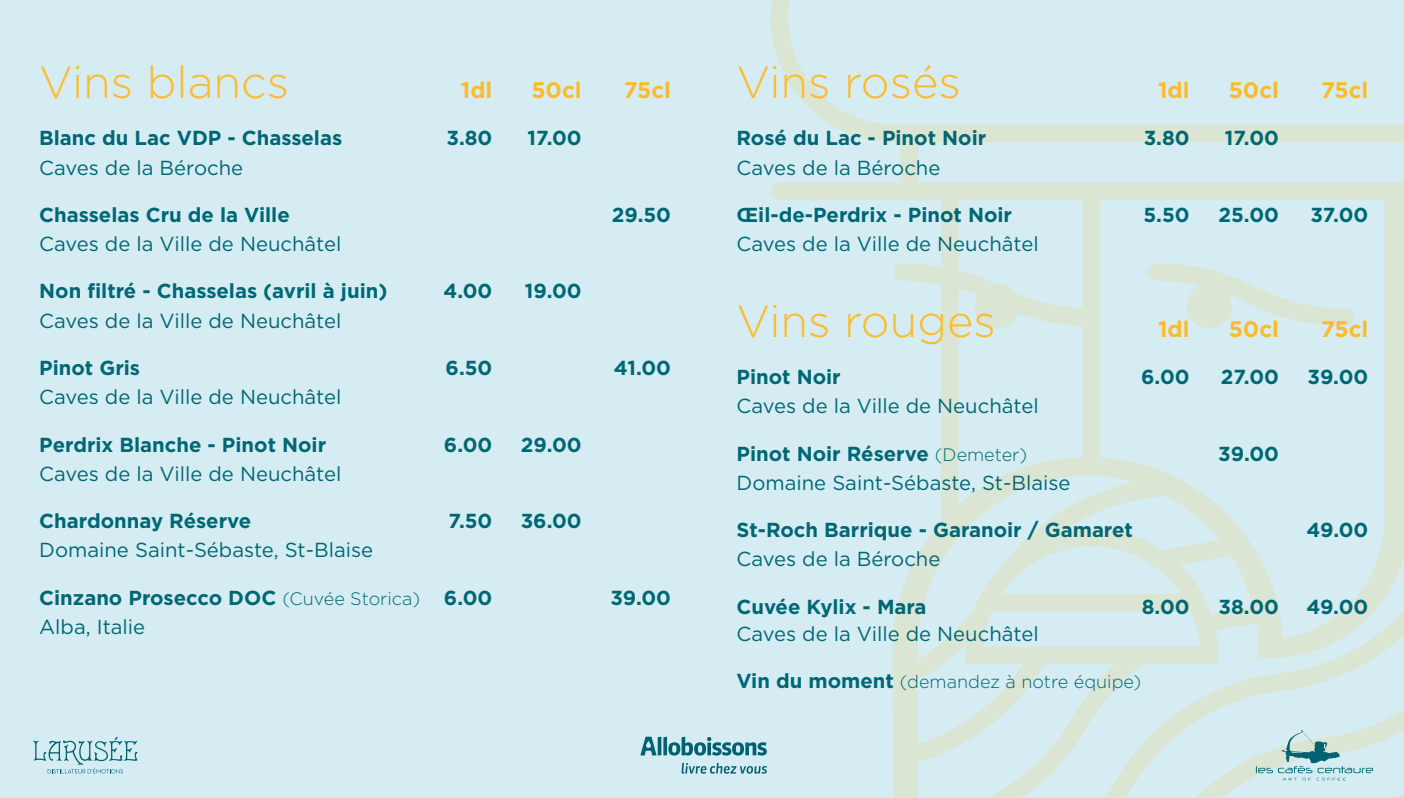
<style>
.page{position:relative;width:1404px;height:798px;background:#fff}
.page>*{position:absolute;margin:0;border:0;box-sizing:border-box;transform-origin:0 0}
.t1{font:300 45px "Gotham";color:#fdbb2a}
.t2{font:700 22.5px "Gotham";color:#fdbb2a}
.t3{font:700 20.25px "Gotham";color:#006774}
.t4{font:20.25px "Gotham";color:#006774}
.t5{font:700 20.25px "Gotham";color:#006774}
.t6{font:300 18px "Gotham";color:#006774}
.s1{font-weight:300;font-size:18px}
.s2{font-weight:700;font-size:20.25px}
</style>
<div class="page">
<div style="left:0;top:0;width:1403px;height:797px;background:#d5ecf3"></div>
<svg style="left:770px;top:0;width:633px;height:797px"></svg>
<svg style="left:1147px;top:263px;width:206px;height:65px"></svg>
<svg style="left:640px;top:736px;width:126px;height:19px"></svg>
<svg style="left:681px;top:762px;width:85px;height:11px"></svg>
<svg style="left:1255px;top:729px;width:117px;height:51px"></svg>
<svg style="left:33px;top:737px;width:105px;height:36px"></svg>
<p class="t1" style="left:39px;top:53px;width:251px">Vins blancs</p>
<p class="t2" style="left:461px;top:75px;width:33px">1dl</p>
<p class="t2" style="left:531px;top:75px;width:52px">50cl</p>
<p class="t2" style="left:623px;top:75px;width:49px">75cl</p>
<p class="t1" style="left:736px;top:53px;width:226px">Vins rosés</p>
<p class="t2" style="left:1157px;top:75px;width:33px">1dl</p>
<p class="t2" style="left:1228px;top:75px;width:52px">50cl</p>
<p class="t2" style="left:1320px;top:75px;width:49px">75cl</p>
<p class="t3" style="left:39px;top:125px;width:304px">Blanc du Lac VDP - Chasselas</p>
<p class="t3" style="left:446px;top:125px;width:47px">3.80</p>
<p class="t3" style="left:527px;top:125px;width:56px">17.00</p>
<p class="t4" style="left:39px;top:154px;width:205px">Caves de la Béroche</p>
<p class="t3" style="left:39px;top:201px;width:252px">Chasselas Cru de la Ville</p>
<p class="t5" style="left:611px;top:201px;width:61px">29.50</p>
<p class="t4" style="left:39px;top:231px;width:303px">Caves de la Ville de Neuchâtel</p>
<p class="t3" style="left:39px;top:278px;width:349px">Non filtré - Chasselas (avril à juin)</p>
<p class="t3" style="left:443px;top:278px;width:50px">4.00</p>
<p class="t3" style="left:525px;top:278px;width:58px">19.00</p>
<p class="t4" style="left:39px;top:307px;width:303px">Caves de la Ville de Neuchâtel</p>
<p class="t3" style="left:39px;top:354px;width:102px">Pinot Gris</p>
<p class="t3" style="left:445px;top:354px;width:48px">6.50</p>
<p class="t3" style="left:614px;top:354px;width:59px">41.00</p>
<p class="t4" style="left:39px;top:384px;width:303px">Caves de la Ville de Neuchâtel</p>
<p class="t3" style="left:39px;top:431px;width:288px">Perdrix Blanche - Pinot Noir</p>
<p class="t3" style="left:444px;top:431px;width:50px">6.00</p>
<p class="t3" style="left:521px;top:431px;width:62px">29.00</p>
<p class="t4" style="left:39px;top:460px;width:303px">Caves de la Ville de Neuchâtel</p>
<p class="t3" style="left:39px;top:507px;width:213px">Chardonnay Réserve</p>
<p class="t3" style="left:448px;top:507px;width:45px">7.50</p>
<p class="t3" style="left:520px;top:507px;width:62px">36.00</p>
<p class="t4" style="left:39px;top:537px;width:335px">Domaine Saint-Sébaste, St-Blaise</p>
<p class="t3" style="left:39px;top:584px;width:454px">Cinzano Prosecco DOC <span class="s1">(Cuvée Storica)</span> 6.00</p>
<p class="t3" style="left:610px;top:584px;width:62px">39.00</p>
<p class="t4" style="left:39px;top:613px;width:107px">Alba, Italie</p>
<p class="t3" style="left:736px;top:125px;width:251px">Rosé du Lac - Pinot Noir</p>
<p class="t3" style="left:1143px;top:125px;width:47px">3.80</p>
<p class="t3" style="left:1224px;top:125px;width:56px">17.00</p>
<p class="t4" style="left:736px;top:154px;width:205px">Caves de la Béroche</p>
<p class="t3" style="left:736px;top:201px;width:277px">Œil-de-Perdrix - Pinot Noir</p>
<p class="t3" style="left:1143px;top:201px;width:48px">5.50</p>
<p class="t3" style="left:1218px;top:201px;width:62px">25.00</p>
<p class="t3" style="left:1310px;top:201px;width:59px">37.00</p>
<p class="t4" style="left:736px;top:231px;width:303px">Caves de la Ville de Neuchâtel</p>
<p class="t1" style="left:736px;top:292px;width:261px">Vins rouges</p>
<p class="t2" style="left:1157px;top:313px;width:33px">1dl</p>
<p class="t2" style="left:1228px;top:313px;width:52px">50cl</p>
<p class="t2" style="left:1320px;top:313px;width:49px">75cl</p>
<p class="t3" style="left:736px;top:363px;width:106px">Pinot Noir</p>
<p class="t3" style="left:1141px;top:363px;width:50px">6.00</p>
<p class="t3" style="left:1220px;top:363px;width:59px">27.00</p>
<p class="t3" style="left:1307px;top:363px;width:62px">39.00</p>
<p class="t4" style="left:736px;top:393px;width:303px">Caves de la Ville de Neuchâtel</p>
<p class="t3" style="left:736px;top:440px;width:292px">Pinot Noir Réserve <span class="s1">(Demeter)</span></p>
<p class="t5" style="left:1218px;top:440px;width:62px">39.00</p>
<p class="t4" style="left:736px;top:469px;width:335px">Domaine Saint-Sébaste, St-Blaise</p>
<p class="t3" style="left:736px;top:516px;width:398px">St-Roch Barrique - Garanoir / Gamaret</p>
<p class="t3" style="left:1306px;top:516px;width:63px">49.00</p>
<p class="t4" style="left:736px;top:546px;width:205px">Caves de la Béroche</p>
<p class="t3" style="left:736px;top:593px;width:191px">Cuvée Kylix - Mara</p>
<p class="t3" style="left:1141px;top:593px;width:49px">8.00</p>
<p class="t3" style="left:1218px;top:593px;width:62px">38.00</p>
<p class="t3" style="left:1306px;top:593px;width:63px">49.00</p>
<p class="t4" style="left:736px;top:620px;width:303px">Caves de la Ville de Neuchâtel</p>
<p class="t6" style="left:736px;top:670px;width:406px"><span class="s2">Vin du moment</span> (demandez à notre équipe)</p>
</div>
